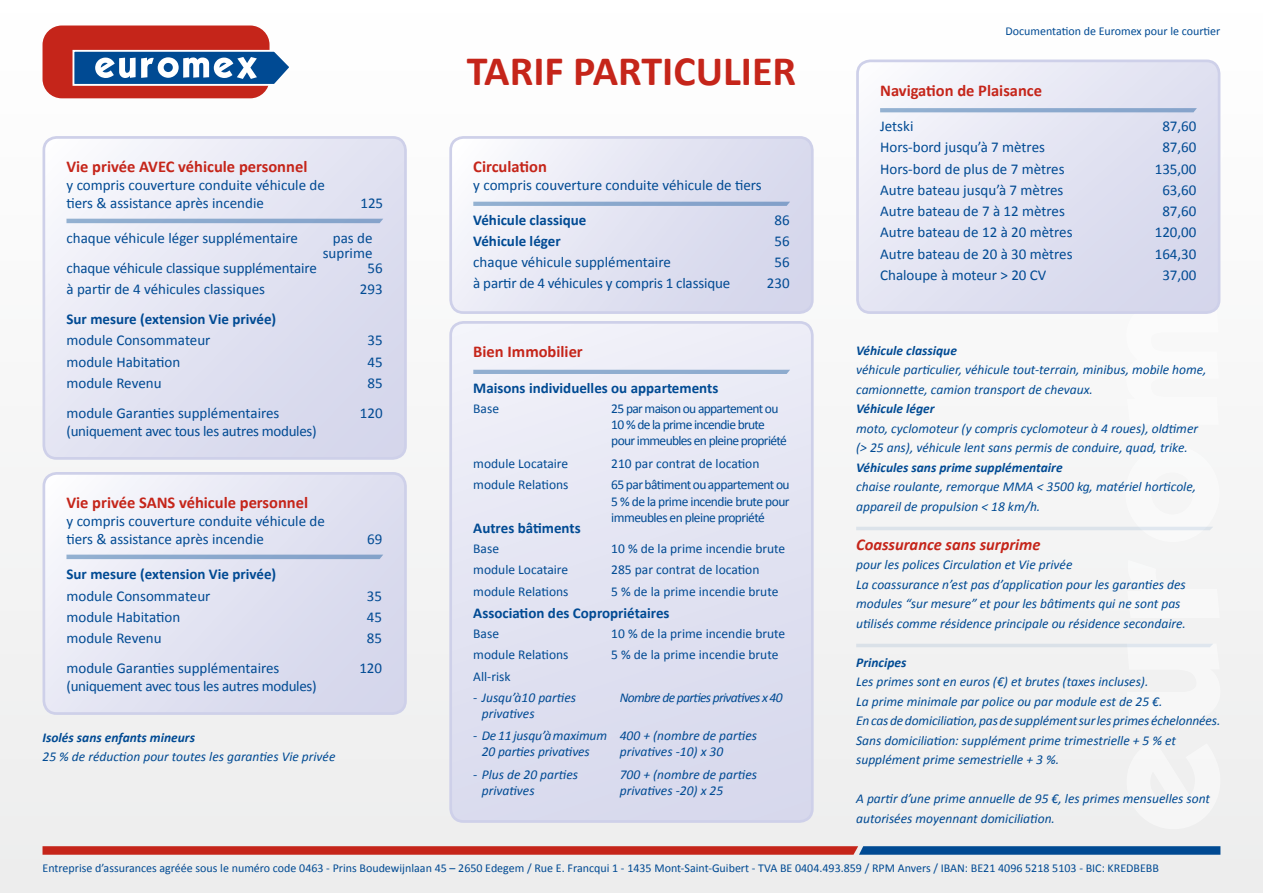
<style>
.page{position:relative;width:1263px;height:893px;background:#f5f5f5}
.page>*{position:absolute;margin:0;border:0;box-sizing:border-box;transform-origin:0 0}
.t1{font:700 42px "Calibri";color:#c5251a}
.t2{font:700 16.5px "Calibri";color:#c5251a}
.t3{font:italic 700 16.5px "Calibri";color:#c5251a}
.t4{font:15px/18px "Calibri";color:#004a93}
.t5{font:700 15px "Calibri";color:#004a93}
.t6{font:15px/18px "Calibri";letter-spacing:-.02em;color:#004a93}
.t7{font:italic 13.5px/19.5px "Calibri";color:#004a93}
.t8{font:13.5px/16.2px "Calibri";color:#004a93;text-align:justify}
.t9{font:italic 700 13.5px "Calibri";color:#004a93}
.t10{font:13.5px/16.2px "Calibri";letter-spacing:-.05em;color:#004a93}
.t11{font:italic 13.5px "Calibri";letter-spacing:-.05em;color:#004a93}
.t12{font:12px "Calibri";color:#004a93}
</style>
<div class="page">
<svg style="left:43px;top:26px;width:246px;height:72px"></svg>
<svg style="left:43px;top:846px;width:1177px;height:9px;background:#8e3b49"></svg>
<svg style="left:453px;top:140px;width:357px;height:170px"></svg>
<svg style="left:473px;top:202px;width:317px;height:4px"></svg>
<div style="left:449px;top:136px;width:365px;height:178px;border:3px solid #ced0e9;border-radius:13px"></div>
<svg style="left:860px;top:61px;width:359px;height:249px"></svg>
<svg style="left:880px;top:86px;width:341px;height:92px"></svg>
<div style="left:856px;top:60px;width:364px;height:254px;border:3px solid #ced0e9;border-radius:13px"></div>
<svg style="left:453px;top:325px;width:357px;height:494px"></svg>
<svg style="left:473px;top:370px;width:317px;height:4px"></svg>
<div style="left:449px;top:321px;width:365px;height:502px;border:3px solid #ced0e9;border-radius:13px"></div>
<svg style="left:44px;top:140px;width:359px;height:316px"></svg>
<svg style="left:66px;top:219px;width:317px;height:4px"></svg>
<div style="left:43px;top:136px;width:364px;height:324px;border:3px solid #ced0e9;border-radius:13px"></div>
<svg style="left:44px;top:476px;width:359px;height:235px"></svg>
<svg style="left:66px;top:555px;width:317px;height:4px"></svg>
<div style="left:43px;top:472px;width:364px;height:243px;border:3px solid #ced0e9;border-radius:13px"></div>
<svg style="left:856px;top:527px;width:357px;height:3px"></svg>
<svg style="left:856px;top:644px;width:357px;height:3px"></svg>
<p class="t2" style="left:66px;top:156px;width:242px">Vie privée AVEC véhicule personnel</p>
<p class="t4" style="left:66px;top:176px;width:260px">y compris couverture conduite véhicule de tiers &amp; assistance après incendie</p>
<p class="t4" style="left:360px;top:194px;width:24px">125</p>
<p class="t4" style="left:66px;top:229px;width:233px">chaque véhicule léger supplémentaire</p>
<p class="t4" style="left:323px;top:231px;width:51px;line-height:15px;text-align:right">pas de suprime</p>
<p class="t4" style="left:66px;top:259px;width:252px">chaque véhicule classique supplémentaire</p>
<p class="t4" style="left:367px;top:259px;width:17px">56</p>
<p class="t4" style="left:66px;top:280px;width:200px">à partir de 4 véhicules classiques</p>
<p class="t4" style="left:360px;top:280px;width:24px">293</p>
<p class="t5" style="left:66px;top:310px;width:211px">Sur mesure (extension Vie privée)</p>
<p class="t4" style="left:66px;top:332px;width:145px">module Consommateur</p>
<p class="t4" style="left:367px;top:332px;width:17px">35</p>
<p class="t4" style="left:66px;top:353px;width:115px">module Habitation</p>
<p class="t4" style="left:367px;top:353px;width:17px">45</p>
<p class="t4" style="left:66px;top:374px;width:97px">module Revenu</p>
<p class="t4" style="left:367px;top:374px;width:17px">85</p>
<p class="t6" style="left:66px;top:404px;width:252px">module Garanties supplémentaires (uniquement avec tous les autres modules)</p>
<p class="t4" style="left:360px;top:404px;width:24px">120</p>
<p class="t2" style="left:66px;top:492px;width:243px">Vie privée SANS véhicule personnel</p>
<p class="t4" style="left:66px;top:512px;width:260px">y compris couverture conduite véhicule de tiers &amp; assistance après incendie</p>
<p class="t4" style="left:367px;top:530px;width:17px">69</p>
<p class="t5" style="left:66px;top:565px;width:211px">Sur mesure (extension Vie privée)</p>
<p class="t4" style="left:66px;top:587px;width:145px">module Consommateur</p>
<p class="t4" style="left:367px;top:587px;width:17px">35</p>
<p class="t4" style="left:66px;top:608px;width:115px">module Habitation</p>
<p class="t4" style="left:367px;top:608px;width:17px">45</p>
<p class="t4" style="left:66px;top:629px;width:97px">module Revenu</p>
<p class="t4" style="left:367px;top:629px;width:17px">85</p>
<p class="t6" style="left:66px;top:659px;width:252px">module Garanties supplémentaires (uniquement avec tous les autres modules)</p>
<p class="t4" style="left:359px;top:659px;width:24px">120</p>
<p class="t9" style="left:43px;top:728px;width:154px">Isolés sans enfants mineurs</p>
<p class="t7" style="left:43px;top:746px;width:294px">25 % de réduction pour toutes les garanties Vie privée</p>
<h1 class="t1" style="left:467px;top:44px;width:331px">TARIF PARTICULIER</h1>
<p class="t2" style="left:473px;top:156px;width:75px">Circulation</p>
<p class="t4" style="left:473px;top:176px;width:290px">y compris couverture conduite véhicule de tiers</p>
<p class="t5" style="left:473px;top:210px;width:115px">Véhicule classique</p>
<p class="t4" style="left:774px;top:211px;width:17px">86</p>
<p class="t5" style="left:473px;top:231px;width:89px">Véhicule léger</p>
<p class="t4" style="left:774px;top:232px;width:17px">56</p>
<p class="t4" style="left:473px;top:253px;width:199px">chaque véhicule supplémentaire</p>
<p class="t4" style="left:774px;top:253px;width:17px">56</p>
<p class="t4" style="left:473px;top:274px;width:258px">à partir de 4 véhicules y compris 1 classique</p>
<p class="t4" style="left:767px;top:274px;width:24px">230</p>
<p class="t2" style="left:473px;top:341px;width:111px">Bien Immobilier</p>
<p class="t5" style="left:473px;top:378px;width:247px">Maisons individuelles ou appartements</p>
<p class="t8" style="left:473px;top:400px;width:27px">Base</p>
<p class="t10" style="left:611px;top:400px;width:177px">25 par maison ou appartement ou<br>10 % de la prime incendie brute pour immeubles en pleine propriété</p>
<p class="t8" style="left:473px;top:455px;width:96px">module Locataire</p>
<p class="t8" style="left:611px;top:455px;width:150px">210 par contrat de location</p>
<p class="t8" style="left:473px;top:477px;width:97px">module Relations</p>
<p class="t8" style="left:611px;top:477px;width:180px">65 par bâtiment ou appartement ou 5 % de la prime incendie brute pour immeubles en pleine propriété</p>
<p class="t5" style="left:473px;top:518px;width:109px">Autres bâtiments</p>
<p class="t8" style="left:473px;top:541px;width:27px">Base</p>
<p class="t8" style="left:611px;top:541px;width:176px">10 % de la prime incendie brute</p>
<p class="t8" style="left:473px;top:562px;width:96px">module Locataire</p>
<p class="t8" style="left:611px;top:562px;width:150px">285 par contrat de location</p>
<p class="t8" style="left:473px;top:583px;width:97px">module Relations</p>
<p class="t8" style="left:611px;top:583px;width:169px">5 % de la prime incendie brute</p>
<p class="t5" style="left:473px;top:603px;width:198px">Association des Copropriétaires</p>
<p class="t8" style="left:473px;top:626px;width:27px">Base</p>
<p class="t8" style="left:611px;top:626px;width:176px">10 % de la prime incendie brute</p>
<p class="t8" style="left:473px;top:647px;width:97px">module Relations</p>
<p class="t8" style="left:611px;top:647px;width:169px">5 % de la prime incendie brute</p>
<p class="t8" style="left:473px;top:668px;width:39px">All-risk</p>
<p class="t7" style="left:482px;top:689px;width:96px;line-height:16.2px;text-indent:-9px">- Jusqu’à10 parties privatives</p>
<p class="t11" style="left:620px;top:688px;width:164px">Nombre de parties privatives x 40</p>
<p class="t7" style="left:482px;top:727px;width:127px;line-height:16.2px;text-indent:-9px">- De11jusqu’àmaximum<br>20 parties privatives</p>
<p class="t7" style="left:620px;top:727px;width:139px;line-height:16.2px">400 + (nombre de parties privatives -10) x 30</p>
<p class="t7" style="left:482px;top:765px;width:98px;line-height:16.2px;text-indent:-9px">- Plus de 20 parties privatives</p>
<p class="t7" style="left:620px;top:765px;width:139px;line-height:16.2px">700 + (nombre de parties privatives -20) x 25</p>
<p class="t12" style="left:1005px;top:23px;width:217px">Documentation de Euromex pour le courtier</p>
<p class="t2" style="left:880px;top:80px;width:164px">Navigation de Plaisance</p>
<p class="t4" style="left:880px;top:117px;width:35px">Jetski</p>
<p class="t4" style="left:1162px;top:117px;width:36px">87,60</p>
<p class="t4" style="left:880px;top:138px;width:166px">Hors-bord jusqu’à 7 mètres</p>
<p class="t4" style="left:1162px;top:138px;width:36px">87,60</p>
<p class="t4" style="left:880px;top:160px;width:186px">Hors-bord de plus de 7 mètres</p>
<p class="t4" style="left:1155px;top:160px;width:43px">135,00</p>
<p class="t4" style="left:880px;top:181px;width:185px">Autre bateau jusqu’à 7 mètres</p>
<p class="t4" style="left:1162px;top:181px;width:36px">63,60</p>
<p class="t4" style="left:880px;top:202px;width:186px">Autre bateau de 7 à 12 mètres</p>
<p class="t4" style="left:1162px;top:202px;width:36px">87,60</p>
<p class="t4" style="left:880px;top:223px;width:194px">Autre bateau de 12 à 20 mètres</p>
<p class="t4" style="left:1155px;top:223px;width:43px">120,00</p>
<p class="t4" style="left:880px;top:245px;width:194px">Autre bateau de 20 à 30 mètres</p>
<p class="t4" style="left:1155px;top:245px;width:43px">164,30</p>
<p class="t4" style="left:880px;top:266px;width:168px">Chaloupe à moteur &gt; 20 CV</p>
<p class="t4" style="left:1162px;top:266px;width:36px">37,00</p>
<p class="t9" style="left:856px;top:342px;width:102px">Véhicule classique</p>
<p class="t7" style="left:856px;top:360px;width:352px">véhicule particulier, véhicule tout-terrain, minibus, mobile home, camionnette, camion transport de chevaux.</p>
<p class="t9" style="left:856px;top:400px;width:80px">Véhicule léger</p>
<p class="t7" style="left:856px;top:418px;width:343px">moto, cyclomoteur (y compris cyclomoteur à 4 roues), oldtimer (&gt; 25 ans), véhicule lent sans permis de conduire, quad, trike.</p>
<p class="t9" style="left:856px;top:459px;width:208px">Véhicules sans prime supplémentaire</p>
<p class="t7" style="left:856px;top:476px;width:341px">chaise roulante, remorque MMA &lt; 3500 kg, matériel horticole, appareil de propulsion &lt; 18 km/h.</p>
<p class="t3" style="left:856px;top:534px;width:186px">Coassurance sans surprime</p>
<p class="t7" style="left:856px;top:555px;width:331px">pour les polices Circulation et Vie privée<br>La coassurance n’est pas d’application pour les garanties des modules “sur mesure” et pour les bâtiments qui ne sont pas utilisés comme résidence principale ou résidence secondaire.</p>
<p class="t9" style="left:856px;top:654px;width:52px">Principes</p>
<p class="t7" style="left:856px;top:672px;width:366px">Les primes sont en euros (€) et brutes (taxes incluses).<br>La prime minimale par police ou par module est de 25 €.<br>Encasdedomiciliation,pasdesupplémentsurlesprimeséchelonnées.<br>Sans domiciliation: supplément prime trimestrielle + 5 % et supplément prime semestrielle + 3 %.</p>
<p class="t7" style="left:856px;top:788px;width:355px">A partir d’une prime annuelle de 95 €, les primes mensuelles sont autorisées moyennant domiciliation.</p>
<p class="t12" style="left:43px;top:860px;width:1118px">Entreprise d’assurances agréée sous le numéro code 0463 - Prins Boudewijnlaan 45 – 2650 Edegem / Rue E. Francqui 1 - 1435 Mont-Saint-Guibert - TVA BE 0404.493.859 / RPM Anvers / IBAN: BE21 4096 5218 5103 - BIC: KREDBEBB</p>
</div>
